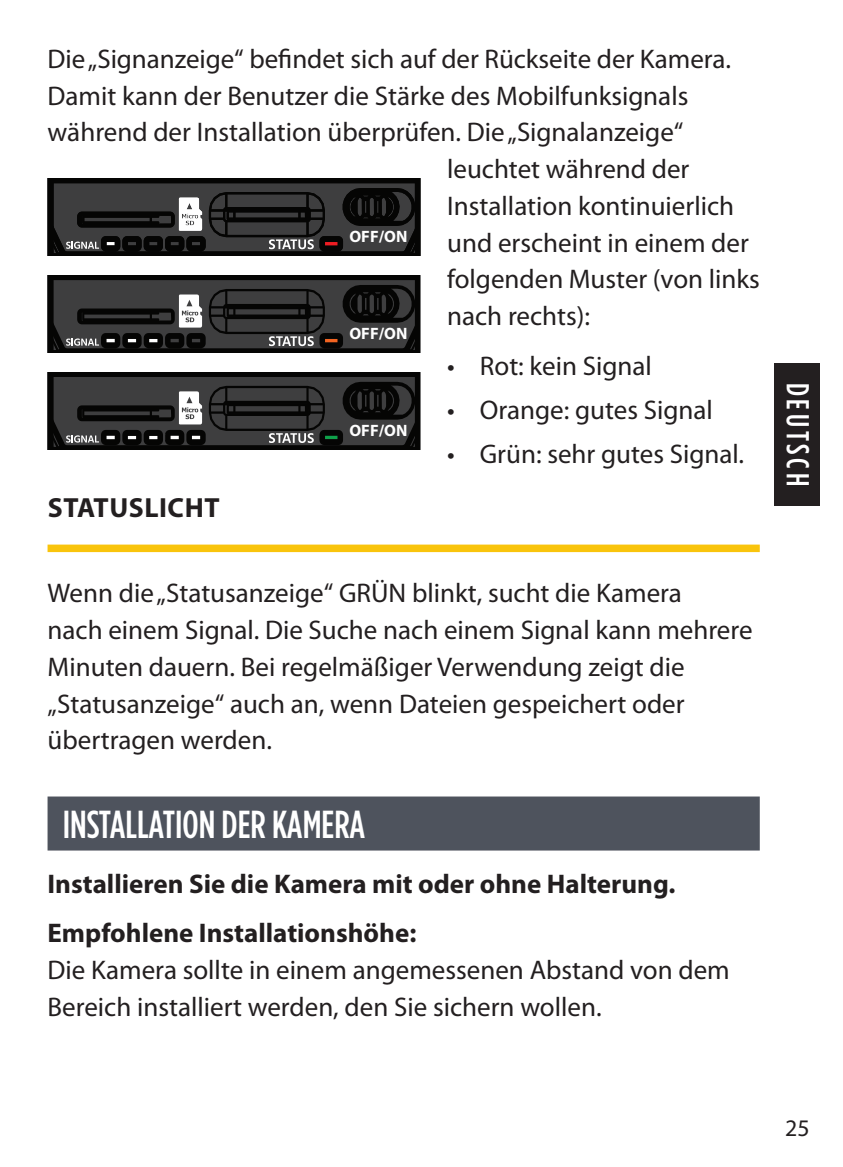
<style>
.page{position:relative;width:843px;height:1167px;background:#fff}
.page>*{position:absolute;margin:0;border:0;box-sizing:border-box;transform-origin:0 0}
.t1{font:500 39px "Gotham Condensed";color:#fff}
.t2{font:500 31.8px "Gotham Condensed";letter-spacing:.12em;color:#fff}
.t3{font:700 27.6px "Myriad Pro";letter-spacing:.02em;color:#231f20}
.t4{font:27px/36.6px "Myriad Pro";color:#231f20}
.t5{font:700 27px/49.5px "Myriad Pro";color:#231f20}
.t6{font:23.7px "Myriad Pro";color:#231f20}
.t7{font:700 16.5px "Myriad Pro";color:#fff}
</style>
<div class="page">
<div style="left:774px;top:363px;width:45px;height:142px;background:#231f20"></div>
<div style="left:48px;top:544px;width:711px;height:8px;background:#f9c40c"></div>
<div style="left:48px;top:796px;width:711px;height:54px;background:#4e535d"></div>
<svg style="left:48px;top:372px;width:372px;height:78px;background:#2f2f30"></svg>
<svg style="left:48px;top:275px;width:372px;height:78px;background:#2f2f2f"></svg>
<svg style="left:48px;top:178px;width:372px;height:78px;background:#2e2e2e"></svg>
<p class="t4" style="left:48px;top:41px;width:685px">Die „Signanzeige“ befindet sich auf der Rückseite der Kamera.</p>
<p class="t4" style="left:48px;top:78px;width:642px">Damit kann der Benutzer die Stärke des Mobilfunksignals</p>
<p class="t4" style="left:48px;top:114px;width:637px">während der Installation überprüfen. Die „Signalanzeige“</p>
<p class="t4" style="left:447px;top:151px;width:244px">leuchtet während der</p>
<p class="t4" style="left:447px;top:188px;width:288px">Installation kontinuierlich</p>
<p class="t4" style="left:447px;top:225px;width:303px">und erscheint in einem der</p>
<p class="t4" style="left:447px;top:261px;width:314px">folgenden Muster (von links</p>
<p class="t4" style="left:447px;top:298px;width:144px">nach rechts):</p>
<p class="t4" style="left:447px;top:348px;width:206px">• Rot: kein Signal</p>
<p class="t4" style="left:447px;top:392px;width:267px">• Orange: gutes Signal</p>
<p class="t4" style="left:447px;top:436px;width:298px">• Grün: sehr gutes Signal.</p>
<p class="t3" style="left:48px;top:492px;width:173px">STATUSLICHT</p>
<p class="t7" style="left:349px;top:225px;width:59px">OFF/ON</p>
<p class="t7" style="left:349px;top:322px;width:59px">OFF/ON</p>
<p class="t7" style="left:349px;top:419px;width:59px">OFF/ON</p>
<p class="t4" style="left:48px;top:575px;width:706px">Wenn die „Statusanzeige“ GRÜN blinkt, sucht die Kamera<br>nach einem Signal. Die Suche nach einem Signal kann mehrere Minuten dauern. Bei regelmäßiger Verwendung zeigt die „Statusanzeige“ auch an, wenn Dateien gespeichert oder übertragen werden.</p>
<h1 class="t1" style="left:63px;top:801px;width:304px">INSTALLATION DER KAMERA</h1>
<p class="t5" style="left:48px;top:859px;width:629px">Installieren Sie die Kamera mit oder ohne Halterung.<br>Empfohlene Installationshöhe:</p>
<p class="t4" style="left:48px;top:952px;width:683px">Die Kamera sollte in einem angemessenen Abstand von dem<br>Bereich installiert werden, den Sie sichern wollen.</p>
<p class="t2" style="left:816px;top:382px;width:105px;rotate:90deg">DEUTSCH</p>
<p class="t6" style="left:785px;top:1115px;width:26px">25</p>
</div>
